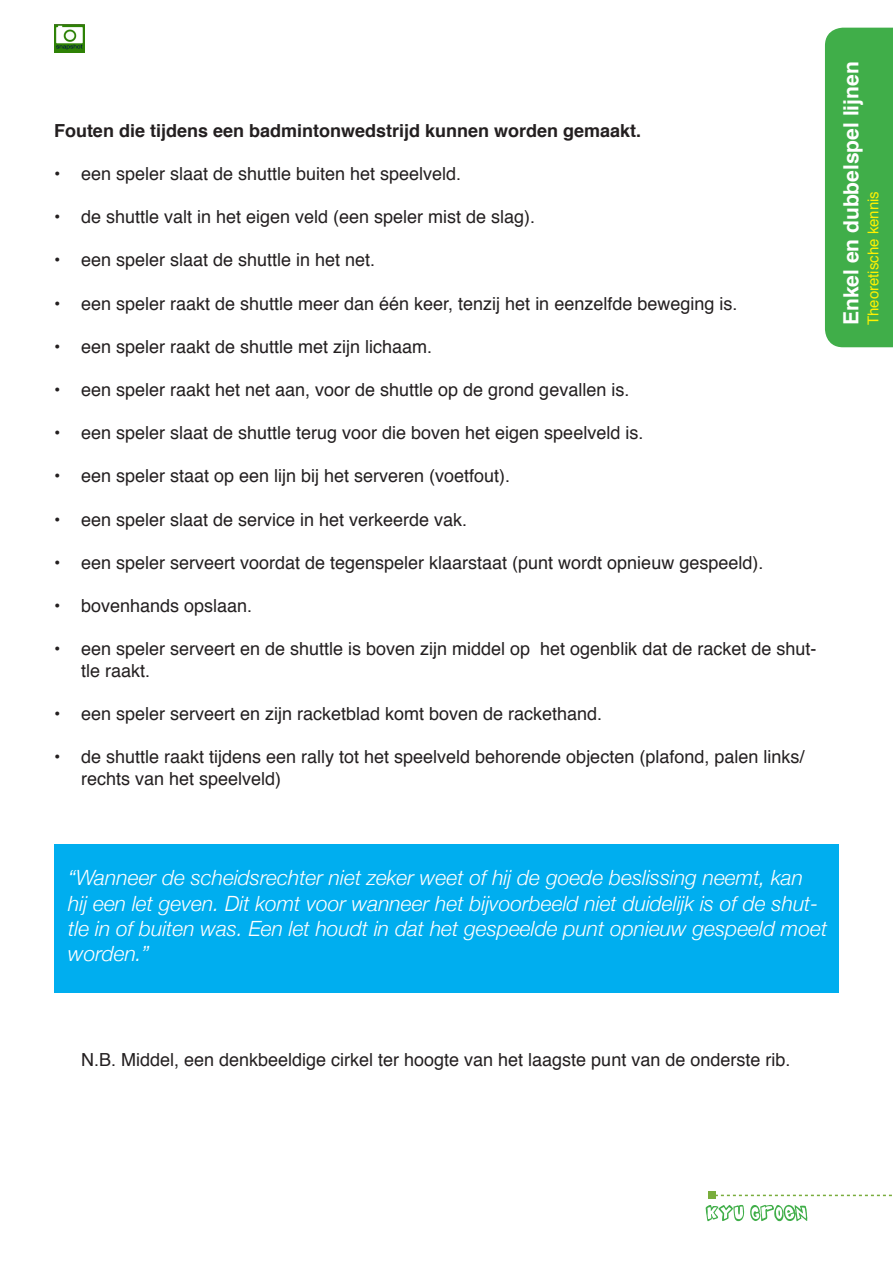
<style>
.page{position:relative;width:893px;height:1263px;background:#fff}
.page>*{position:absolute;margin:0;border:0;box-sizing:border-box;transform-origin:0 0}
.t1{font:italic 300 21px/25.2px "Helvetica Neue";color:#fff}
.t2{font:700 21px "Helvetica";color:#fff}
.t3{font:18px/21.6px "Helvetica";color:#231f20}
.t4{font:700 18px "Helvetica";color:#231f20}
.t5{font:15px "Helvetica";color:#fff101}
</style>
<div class="page">
<div style="left:825px;top:28px;width:68px;height:319px;background:#40ae49"></div>
<svg style="left:706px;top:1205px;width:101px;height:16px"></svg>
<svg style="left:716px;top:1195px;width:176px;height:1px"></svg>
<div style="left:708px;top:1192px;width:8px;height:7px;background:#79ad3c"></div>
<img style="left:54px;top:24px;width:30px;height:29px">
<div style="left:54px;top:844px;width:785px;height:149px;background:#00aeef"></div>
<p class="t4" style="left:54px;top:116px;width:589px">Fouten die tijdens een badmintonwedstrijd kunnen worden gemaakt.</p>
<p class="t3" style="left:54px;top:163px;width:409px">• een speler slaat de shuttle buiten het speelveld.</p>
<p class="t3" style="left:54px;top:207px;width:483px">• de shuttle valt in het eigen veld (een speler mist de slag).</p>
<p class="t3" style="left:54px;top:250px;width:323px">• een speler slaat de shuttle in het net.</p>
<p class="t3" style="left:54px;top:293px;width:685px">• een speler raakt de shuttle meer dan één keer, tenzij het in eenzelfde beweging is.</p>
<p class="t3" style="left:54px;top:336px;width:380px">• een speler raakt de shuttle met zijn lichaam.</p>
<p class="t3" style="left:54px;top:379px;width:577px">• een speler raakt het net aan, voor de shuttle op de grond gevallen is.</p>
<p class="t3" style="left:54px;top:423px;width:591px">• een speler slaat de shuttle terug voor die boven het eigen speelveld is.</p>
<p class="t3" style="left:54px;top:466px;width:458px">• een speler staat op een lijn bij het serveren (voetfout).</p>
<p class="t3" style="left:54px;top:509px;width:415px">• een speler slaat de service in het verkeerde vak.</p>
<p class="t3" style="left:54px;top:552px;width:711px">• een speler serveert voordat de tegenspeler klaarstaat (punt wordt opnieuw gespeeld).</p>
<p class="t3" style="left:54px;top:595px;width:200px">• bovenhands opslaan.</p>
<p class="t3" style="left:81px;top:639px;width:737px;text-indent:-27px">• een speler serveert en de shuttle is boven zijn middel op het ogenblik dat de racket de shut&shy;tle raakt.</p>
<p class="t3" style="left:54px;top:703px;width:550px">• een speler serveert en zijn racketblad komt boven de rackethand.</p>
<p class="t3" style="left:81px;top:747px;width:725px;text-indent:-27px">• de shuttle raakt tijdens een rally tot het speelveld behorende objecten (plafond, palen links/ rechts van het speelveld)</p>
<p class="t2" style="left:834px;top:325px;width:265px;rotate:-90deg">Enkel en dubbelspel lijnen</p>
<p class="t5" style="left:862px;top:325px;width:136px;rotate:-90deg">Theoretische kennis</p>
<p class="t1" style="left:68px;top:865px;width:760px">“Wanneer de scheidsrechter niet zeker weet of hij de goede beslissing neemt, kan hij een let geven. Dit komt voor wanneer het bijvoorbeeld niet duidelijk is of de shut&shy;tle in of buiten was. Een let houdt in dat het gespeelde punt opnieuw gespeeld moet worden.”</p>
<p class="t3" style="left:81px;top:1049px;width:711px">N.B. Middel, een denkbeeldige cirkel ter hoogte van het laagste punt van de onderste rib.</p>
</div>
